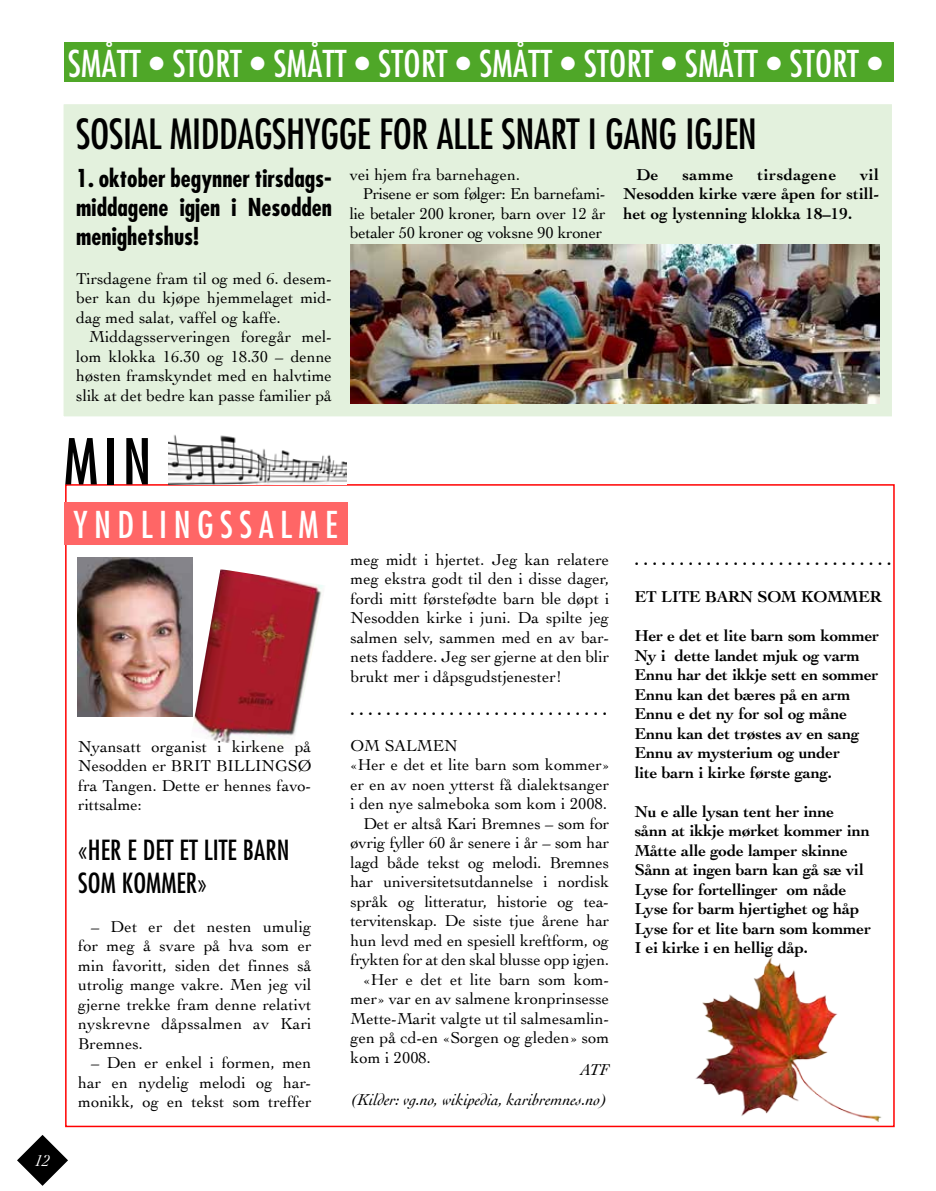
<style>
.page{position:relative;width:936px;height:1191px;background:#fff}
.page>*{position:absolute;margin:0;border:0;box-sizing:border-box;transform-origin:0 0}
.t1{font:condensed 61.5px "Futura";color:#000}
.t2{font:condensed 40.5px "Futura";letter-spacing:-.01em;color:#000}
.t3{font:condensed 36px "Futura";letter-spacing:.01em;color:#fff}
.t4{font:condensed 36px "Futura";letter-spacing:.18em;color:#fff}
.t5{font:condensed 27px/33px "Futura";color:#000}
.t6{font:700 condensed 24px/28.8px "Futura";color:#000;text-align:justify}
.t7{font:16.5px/19.5px "Cochin";color:#000;text-align:justify}
.t8{font:700 16.5px/19.5px "Cochin";letter-spacing:-.01em;color:#000}
.t9{font:16.5px "Cochin";letter-spacing:-.02em;color:#000}
.t10{font:italic 16.5px/30px "Cochin";color:#000;text-align:right}
.t11{font:700 16.5px "Cochin";letter-spacing:.03em;color:#000}
.t12{font:italic 16.5px "Cochin";color:#fff}
</style>
<div class="page">
<svg style="left:17px;top:1135px;width:51px;height:50px"></svg>
<div style="left:64px;top:502px;width:283px;height:42px;background:#f66"></div>
<img style="left:168px;top:435px;width:178px;height:49px">
<img style="left:78px;top:557px;width:114px;height:159px">
<img style="left:191px;top:569px;width:132px;height:176px">
<div style="left:63px;top:103px;width:829px;height:314px;background:#e3f1dd"></div>
<div style="left:62px;top:103px;width:831px;height:315px;border:2px solid #fff"></div>
<div style="left:64px;top:43px;width:829px;height:39px;background:#4fa728"></div>
<img style="left:350px;top:245px;width:529px;height:159px">
<img style="left:688px;top:957px;width:203px;height:171px">
<h3 class="t3" style="left:68px;top:41px;width:815px">SMÅTT • STORT • SMÅTT • STORT • SMÅTT • STORT • SMÅTT • STORT •</h3>
<h2 class="t2" style="left:76px;top:108px;width:682px">SOSIAL MIDDAGSHYGGE FOR ALLE SNART I GANG IGJEN</h2>
<h3 class="t6" style="left:76px;top:164px;width:257px">1. oktober begynner tirsdags&shy;middagene igjen i Nesodden menighetshus!</h3>
<p class="t7" style="left:76px;top:268px;width:257px">Tirsdagene fram til og med 6. desem&shy;ber kan du kjøpe hjemmelaget mid&shy;dag med salat, vaffel og kaffe.</p>
<p class="t7" style="left:76px;top:326px;width:257px;text-indent:13px">Middagsserveringen foregår mel&shy;lom klokka 16.30 og 18.30 – denne høsten framskyndet med en halvtime slik at det bedre kan passe familier på</p>
<p class="t7" style="left:350px;top:164px;width:172px">vei hjem fra barnehagen.</p>
<p class="t9" style="left:362px;top:183px;width:244px">Prisene er som følger: En barnefami-</p>
<p class="t9" style="left:350px;top:202px;width:257px">lie betaler 200 kroner, barn over 12 år</p>
<p class="t9" style="left:350px;top:222px;width:254px">betaler 50 kroner og voksne 90 kroner</p>
<h1 class="t1" style="left:64px;top:423px;width:89px">MIN</h1>
<h3 class="t4" style="left:73px;top:502px;width:266px">YNDLINGSSALME</h3>
<p class="t7" style="left:78px;top:736px;width:235px">Nyansatt organist i kirkene på Nesodden er BRIT BILLINGSØ fra Tangen. Dette er hennes favo&shy;rittsalme:</p>
<h3 class="t5" style="left:78px;top:832px;width:213px">«HER E DET ET LITE BARN<br>SOM KOMMER»</h3>
<p class="t7" style="left:78px;top:916px;width:235px;text-indent:13px">– Det er det nesten umulig for meg å svare på hva som er min favoritt, siden det finnes så utrolig mange vakre. Men jeg vil gjerne trekke fram denne relativt nyskrevne dåpssalmen av Kari Bremnes.</p>
<p class="t7" style="left:78px;top:1052px;width:235px;text-indent:13px">– Den er enkel i formen, men har en nydelig melodi og har&shy;monikk, og en tekst som treffer</p>
<p class="t7" style="left:350px;top:549px;width:260px">meg midt i hjertet. Jeg kan relatere meg ekstra godt til den i disse dager, fordi mitt førstefødte barn ble døpt i Nesodden kirke i juni. Da spilte jeg salmen selv, sammen med en av bar&shy;nets faddere. Jeg ser gjerne at den blir brukt mer i dåpsgudstjenester!</p>
<p class="t8" style="left:350px;top:699px;width:258px">. . . . . . . . . . . . . . . . . . . . . . . . . . . . .</p>
<p class="t7" style="left:350px;top:735px;width:108px">OM SALMEN</p>
<p class="t7" style="left:350px;top:754px;width:260px">«Her e det et lite barn som kommer»</p>
<p class="t7" style="left:350px;top:774px;width:260px">er en av noen ytterst få dialektsanger</p>
<p class="t7" style="left:350px;top:793px;width:258px">i den nye salmeboka som kom i 2008.</p>
<p class="t7" style="left:363px;top:813px;width:247px">Det er altså Kari Bremnes – som for</p>
<p class="t7" style="left:350px;top:832px;width:260px">øvrig fyller 60 år senere i år – som har</p>
<p class="t7" style="left:350px;top:852px;width:260px">lagd både tekst og melodi. Bremnes</p>
<p class="t7" style="left:350px;top:871px;width:260px">har universitetsutdannelse i nordisk</p>
<p class="t7" style="left:350px;top:891px;width:260px">språk og litteratur, historie og tea-</p>
<p class="t7" style="left:350px;top:910px;width:260px">tervitenskap. De siste tjue årene har</p>
<p class="t7" style="left:350px;top:930px;width:260px">hun levd med en spesiell kreftform, og</p>
<p class="t7" style="left:350px;top:949px;width:260px">frykten for at den skal blusse opp igjen.</p>
<p class="t7" style="left:363px;top:969px;width:247px">«Her e det et lite barn som kom-</p>
<p class="t7" style="left:350px;top:988px;width:260px">mer» var en av salmene kronprinsesse</p>
<p class="t7" style="left:350px;top:1008px;width:260px">Mette-Marit valgte ut til salmesamlin-</p>
<p class="t7" style="left:350px;top:1027px;width:260px">gen på cd-en «Sorgen og gleden» som</p>
<p class="t7" style="left:350px;top:1047px;width:82px">kom i 2008.</p>
<p class="t10" style="left:350px;top:1053px;width:260px">ATF<br>(Kilder: vg.no, wikipedia, karibremnes.no)</p>
<p class="t8" style="left:623px;top:164px;width:257px;text-align:justify;text-indent:236px">vil Nesodden kirke være åpen for still&shy;het og lystenning klokka 18–19.</p>
<p class="t8" style="left:636px;top:164px;width:24px">De</p>
<p class="t8" style="left:682px;top:164px;width:53px">samme</p>
<p class="t11" style="left:757px;top:163px;width:80px">tirsdagene</p>
<p class="t8" style="left:634px;top:549px;width:258px">. . . . . . . . . . . . . . . . . . . . . . . . . . . . .</p>
<p class="t8" style="left:634px;top:586px;width:248px">ET LITE BARN SOM KOMMER</p>
<p class="t8" style="left:634px;top:625px;width:246px">Her e det et lite barn som kommer<br>Ny i dette landet mjuk og varm<br>Ennu har det ikkje sett en sommer<br>Ennu kan det bæres på en arm<br>Ennu e det ny for sol og måne<br>Ennu kan det trøstes av en sang<br>Ennu av mysterium og under<br>lite barn i kirke første gang.</p>
<p class="t8" style="left:634px;top:801px;width:238px">Nu e alle lysan tent her inne<br>sånn at ikkje mørket kommer inn<br>Måtte alle gode lamper skinne<br>Sånn at ingen barn kan gå sæ vil<br>Lyse for fortellinger om nåde<br>Lyse for barm hjertighet og håp<br>Lyse for et lite barn som kommer<br>I ei kirke i en hellig dåp.</p>
<p class="t12" style="left:35px;top:1149px;width:16px">12</p>
</div>
